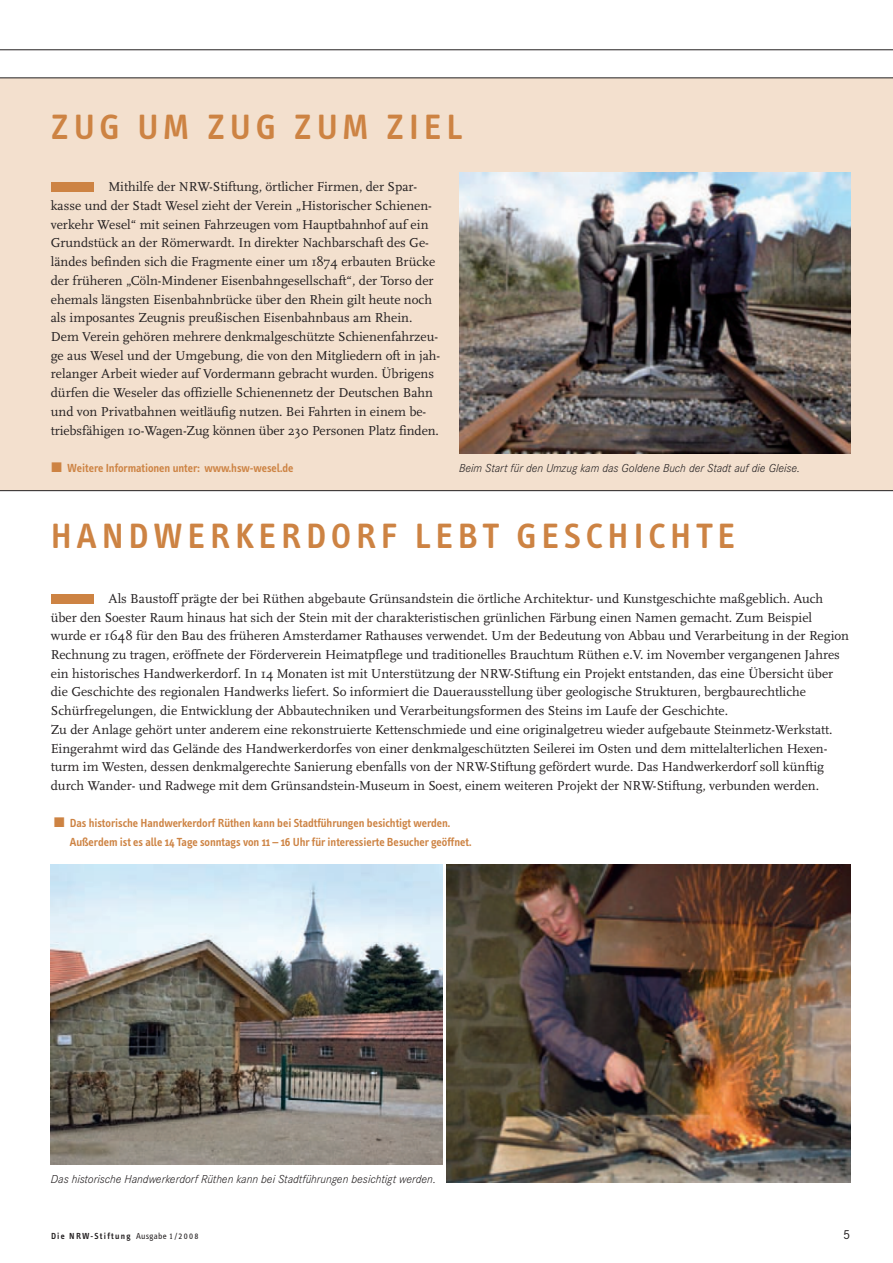
<style>
.page{position:relative;width:893px;height:1263px;background:#fff}
.page>*{position:absolute;margin:0;border:0;box-sizing:border-box;transform-origin:0 0}
.t1{font:600 36px "Info Text";letter-spacing:.135em;color:#cd8343}
.t2{font:13.5px/18.8px "Scala";color:#231f20}
.t3{font:13.5px "Corporate S";color:#231f20}
.t4{font:600 12px/18.8px "Info Text";letter-spacing:-.005em;color:#cd8343}
.t5{font:italic 300 12px "Corporate S";color:#231f20}
.t6{font:600 9px "Info Text";letter-spacing:.135em;color:#231f20}
.s1{font-family:"European Pi Three";font-weight:400;font-size:14.1px}
.s2{font-weight:400}
.s3{font-family:"Info Text Normal Caps";font-weight:400}
</style>
<div class="page">
<div style="left:0;top:77px;width:892px;height:414px;background:#f3e0ce"></div>
<img style="left:447px;top:865px;width:403px;height:318px">
<img style="left:51px;top:865px;width:391px;height:299px">
<hr style="left:0;top:77px;width:892px;height:1px;background:#231f20">
<hr style="left:0;top:49px;width:892px;height:1px;background:#231f20">
<div style="left:51px;top:182px;width:42px;height:9px;background:#cd8343"></div>
<img style="left:459px;top:173px;width:391px;height:280px">
<hr style="left:0;top:490px;width:892px;height:1px;background:#231f20">
<div style="left:51px;top:594px;width:42px;height:9px;background:#cd8343"></div>
<h1 class="t1" style="left:51px;top:113px;width:413px">ZUG UM ZUG ZUM ZIEL</h1>
<p class="t2" style="left:51px;top:178px;width:391px;text-indent:58px">Mithilfe der NRW-Stiftung, örtlicher Firmen, der Spar - kasse und der Stadt Wesel zieht der Verein „Historischer Schienen - verkehr Wesel“ mit seinen Fahrzeugen vom Hauptbahnhof auf ein Grundstück an der Römerwardt. In direkter Nachbarschaft des Ge - län des befinden sich die Fragmente einer um 1874 erbauten Brücke der früheren „Cöln-Mindener Eisenbahngesellschaft“, der Torso der ehemals längsten Ei senbahnbrücke über den Rhein gilt heute noch als imposantes Zeugnis preußischen Eisenbahnbaus am Rhein.<br>Dem Verein gehören mehrere denkmalgeschützte Schienenfahr zeu - ge aus Wesel und der Umgebung, die von den Mitgliedern oft in jah&shy;relanger Arbeit wieder auf Vorder mann gebracht wurden. Übri gens dürfen die Weseler das offizielle Schienennetz der Deutschen Bahn und von Privatbahnen weitläufig nutzen. Bei Fahrten in einem be&shy;triebsfähigen 10-Wagen-Zug können über 230 Personen Platz finden.</p>
<p class="t4" style="left:51px;top:459px;width:244px"><span class="s1">-</span> Weitere Informationen unter: www.hsw-wesel.de</p>
<p class="t5" style="left:459px;top:463px;width:343px">Beim Start für den Umzug kam das Goldene Buch der Stadt auf die Gleise.</p>
<h1 class="t1" style="left:51px;top:522px;width:686px">HANDWERKERDORF LEBT GESCHICHTE</h1>
<p class="t2" style="left:51px;top:590px;width:800px;text-indent:58px">Als Baustoff prägte der bei Rüthen abgebaute Grün sandstein die örtliche Architektur- und Kunstgeschichte maßgeblich. Auch über den Soester Raum hinaus hat sich der Stein mit der charakteristischen grünlichen Färbung einen Namen gemacht. Zum Bei spiel wurde er 1648 für den Bau des früheren Amsterdamer Rathauses verwendet. Um der Bedeutung von Abbau und Verarbeitung in der Region Rech nung zu tragen, eröffnete der Förderverein Heimatpflege und traditionelles Brauchtum Rüthen e.V. im November vergangenen Jahres ein historisches Handwerkerdorf. In 14 Monaten ist mit Unterstüt zung der NRW-Stiftung ein Projekt entstanden, das eine Über sicht über die Geschichte des regionalen Handwerks liefert. So informiert die Dauerausstellung über geologische Strukturen, bergbaurechtliche<br>Schürf re ge lungen, die Entwicklung der Abbautechniken und Verarbeitungsformen des Steins im Laufe der Geschichte.<br>Zu der Anlage gehört unter anderem eine rekonstruierte Kettenschmiede und eine originalgetreu wieder aufgebaute Steinmetz-Werkstatt.<br>Eingerahmt wird das Gelände des Handwerkerdorfes von einer denkmalgeschützten Seilerei im Osten und dem mittelalterlichen Hexen - turm im Westen, dessen denkmalgerechte Sanierung ebenfalls von der NRW-Stiftung gefördert wurde. Das Handwerkerdorf soll künftig durch Wander- und Radwege mit dem Grünsandstein-Museum in Soest, einem weiteren Projekt der NRW-Stiftung, verbunden werden.</p>
<p class="t4" style="left:70px;top:815px;width:403px;text-indent:-16px"><span class="s1">-</span> Das historische Handwerkerdorf Rüthen kann bei Stadtführungen besichtigt werden.<br>Außerdem ist es alle 14 Tage sonntags von 11 – 16 Uhr für interessierte Besucher geöffnet.</p>
<p class="t5" style="left:51px;top:1174px;width:387px">Das historische Handwerkerdorf Rüthen kann bei Stadtführungen besichtigt werden.</p>
<p class="t6" style="left:51px;top:1232px;width:149px">Die NRW-Stiftung <span class="s2">Ausgabe</span> <span class="s3">1/2008</span></p>
<p class="t3" style="left:843px;top:1229px;width:9px">5</p>
</div>
